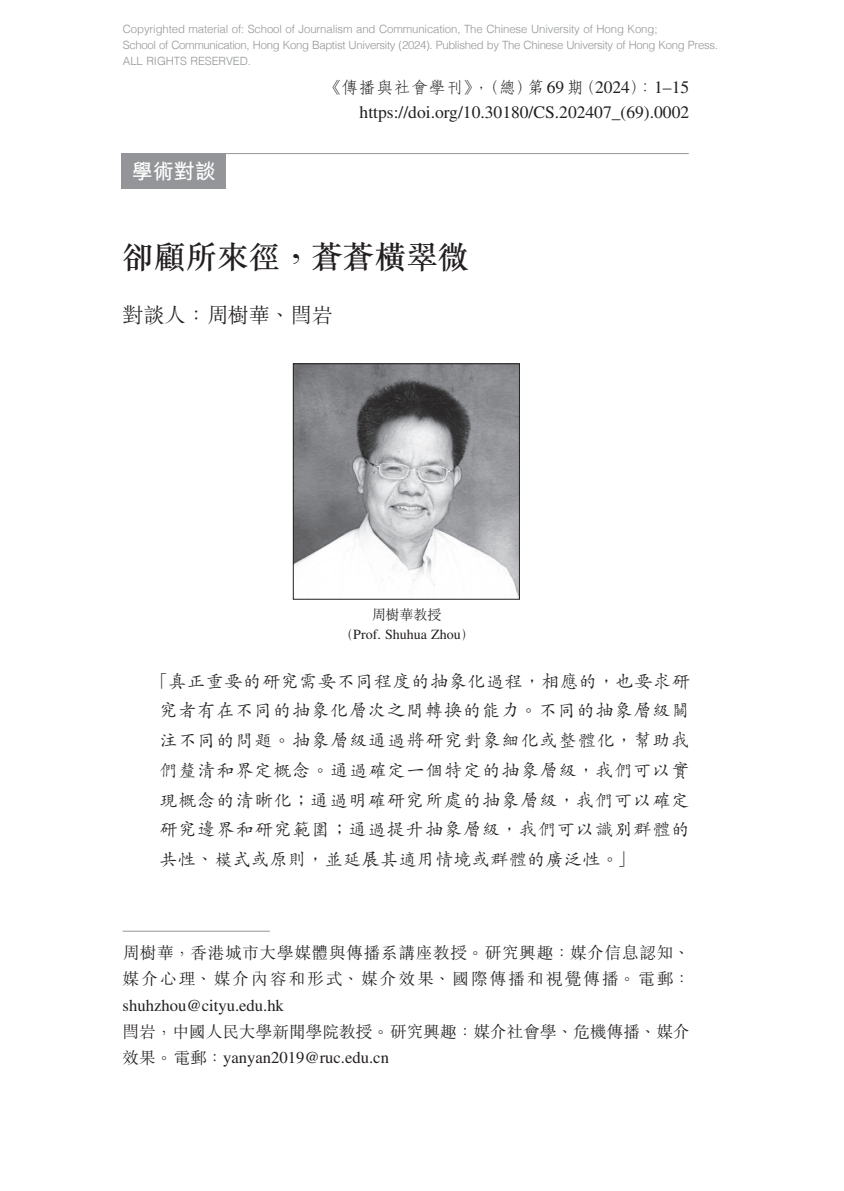
<style>
.page{position:relative;width:844px;height:1191px;background:#fff}
.page>*{position:absolute;margin:0;border:0;box-sizing:border-box;transform-origin:0 0}
.t1{font:500 31.5px "M Sung HK";color:#231f20}
.t2{font:300 21px "M Sung HK";color:#231f20}
.t3{font:700 21px "M Hei HK";color:#fff}
.t4{font:500 18.38px/29.8px "M Kai HK";letter-spacing:.035em;color:#231f20;text-align:justify}
.t5{font:17.5px "Times LT Std";color:#231f20}
.t6{font:300 17.5px "C Fang Song HK";color:#231f20}
.t7{font:300 16.62px/26.2px "M Sung HK";letter-spacing:.04em;color:#231f20}
.t8{font:16.62px "Times LT Std";color:#231f20}
.t9{font:300 16.62px "M Sung HK";color:#231f20}
.t10{font:14px "Times LT Std";color:#231f20}
.t11{font:300 14px "M Sung HK";color:#231f20}
.t12{font:300 11.38px/15.8px "Helvetica";letter-spacing:-.01em;color:#939598}
.s1{font-family:"Times LT Std";font-weight:400}
.s2{font-family:"M Sung HK";font-weight:300}
</style>
<div class="page">
<div style="left:121px;top:154px;width:105px;height:35px;background:#939598"></div>
<hr style="left:121px;top:153px;width:567px;height:1px;background:#939598">
<img style="left:295px;top:366px;width:222px;height:227px">
<hr style="left:123px;top:931px;width:147px;height:1px;background:#939598">
<p class="t12" style="left:123px;top:21px;width:596px">Copyrighted material of: School of Journalism and Communication, The Chinese University of Hong Kong;<br>School of Communication, Hong Kong Baptist University (2024). Published by The Chinese University of Hong Kong Press.<br>ALL RIGHTS RESERVED.</p>
<h2 class="t3" style="left:132px;top:156px;width:85px">學術對談</h2>
<h3 class="t6" style="left:323px;top:75px;width:367px">《傳播與社會學刊》，（總）第<span class="s1">69</span>期（<span class="s1">2024</span>）：<span class="s1">1–15</span></h3>
<h3 class="t5" style="left:359px;top:102px;width:331px">https://doi.org/10.30180/CS.202407_(69).0002</h3>
<h1 class="t1" style="left:123px;top:236px;width:348px">卻顧所來徑，蒼蒼橫翠微</h1>
<h2 class="t2" style="left:123px;top:300px;width:211px">對談人：周樹華、閆岩</h2>
<p class="t11" style="left:371px;top:605px;width:71px">周樹華教授</p>
<p class="t10" style="left:339px;top:626px;width:137px"><span class="s2">（</span>Prof. Shuhua Zhou<span class="s2">）</span></p>
<h3 class="t4" style="left:159px;top:664px;width:532px;text-indent:-9px">「真正重要的研究需要不同程度的抽象化過程，相應的，也要求研究者有在不同的抽象化層次之間轉換的能力。不同的抽象層級關注不同的問題。抽象層級通過將研究對象細化或整體化，幫助我們釐清和界定概念。通過確定一個特定的抽象層級，我們可以實現概念的清晰化；通過明確研究所處的抽象層級，我們可以確定研究邊界和研究範圍；通過提升抽象層級，我們可以識別群體的共性、模式或原則，並延展其適用情境或群體的廣泛性。」</h3>
<h3 class="t7" style="left:123px;top:938px;width:569px">周樹華，香港城市大學媒體與傳播系講座教授。研究興趣：媒介信息認知、媒介心理、媒介內容和形式、媒介效果、國際傳播和視覺傳播。電郵：</h3>
<h3 class="t8" style="left:123px;top:996px;width:163px">shuhzhou@cityu.edu.hk</h3>
<h3 class="t9" style="left:123px;top:1020px;width:568px">閆岩，中國人民大學新聞學院教授。研究興趣：媒介社會學、危機傳播、媒介</h3>
<h3 class="t8" style="left:123px;top:1048px;width:268px"><span class="s2">效果。電郵：</span>yanyan2019@ruc.edu.cn</h3>
</div>
